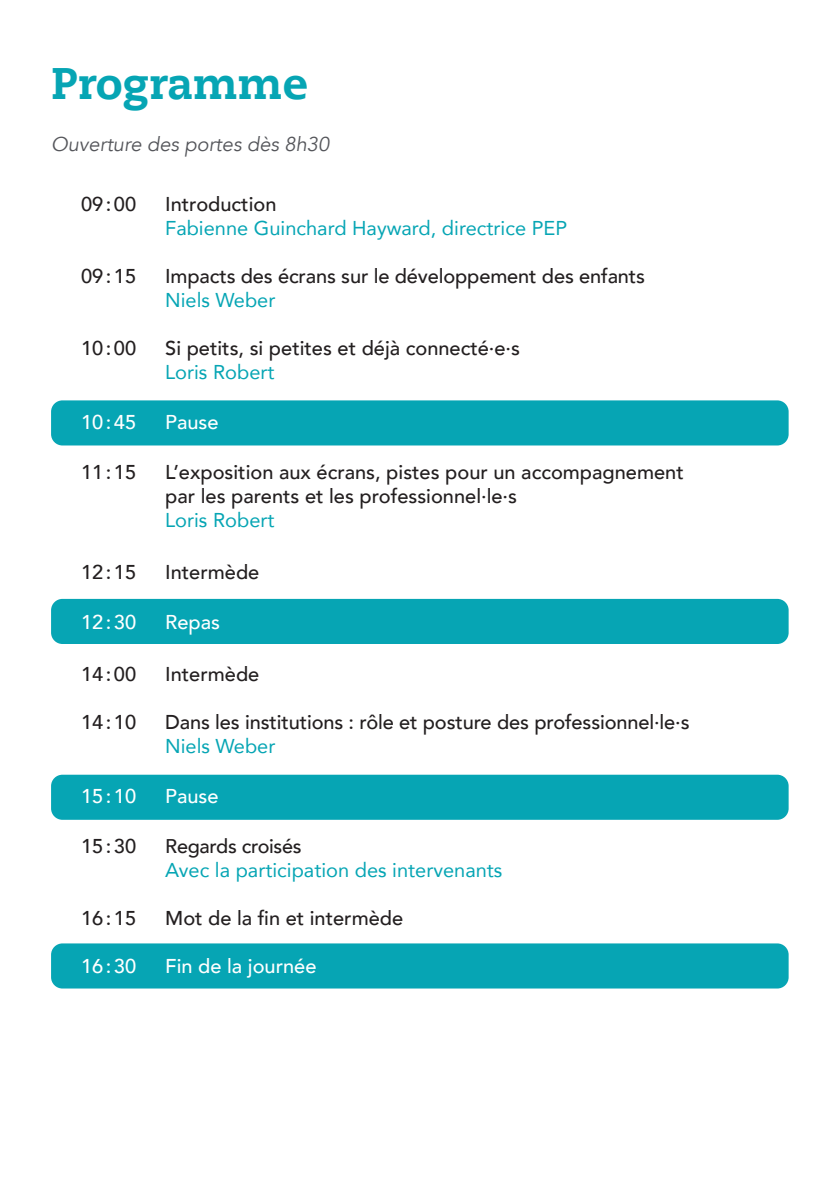
<style>
.page{position:relative;width:840px;height:1191px;background:#fff}
.page>*{position:absolute;margin:0;border:0;box-sizing:border-box;transform-origin:0 0}
.t1{font:800 44px "Caecilia LT Pro 85";color:#06a5b4}
.t2{font:500 20px/24px "Avenir";color:#231f20}
.t3{font:20px "Avenir";color:#06a5b4}
.t4{font:500 20px "Avenir";color:#fff}
.t5{font:italic 20px "Avenir";color:#54555a}
.t6{font:500 19.8px "Avenir";letter-spacing:-.015em;color:#231f20}
</style>
<div class="page">
<div style="left:51px;top:400px;width:737px;height:45px;background:#06a5b4;border-radius:11px"></div>
<div style="left:51px;top:599px;width:737px;height:45px;background:#06a5b4;border-radius:11px"></div>
<div style="left:51px;top:774px;width:737px;height:45px;background:#06a5b4;border-radius:11px"></div>
<div style="left:51px;top:943px;width:737px;height:45px;background:#06a5b4;border-radius:11px"></div>
<p class="t1" style="left:51px;top:53px;width:258px">Programme</p>
<p class="t5" style="left:51px;top:132px;width:279px">Ouverture des portes dès 8h30</p>
<p class="t2" style="left:81px;top:191px;width:57px">09:00</p>
<p class="t2" style="left:165px;top:191px;width:113px">Introduction</p>
<p class="t3" style="left:165px;top:212px;width:403px">Fabienne Guinchard Hayward, directrice PEP</p>
<p class="t2" style="left:81px;top:263px;width:57px">09:15</p>
<p class="t2" style="left:165px;top:263px;width:481px">Impacts des écrans sur le développement des enfants</p>
<p class="t3" style="left:165px;top:284px;width:112px">Niels Weber</p>
<p class="t2" style="left:81px;top:335px;width:57px">10:00</p>
<p class="t2" style="left:165px;top:335px;width:356px">Si petits, si petites et déjà connecté·e·s</p>
<p class="t3" style="left:165px;top:356px;width:111px">Loris Robert</p>
<p class="t4" style="left:81px;top:405px;width:57px">10:45</p>
<p class="t4" style="left:165px;top:405px;width:55px">Pause</p>
<p class="t2" style="left:81px;top:459px;width:57px">11:15</p>
<p class="t2" style="left:165px;top:459px;width:520px">L’exposition aux écrans, pistes pour un accompagnement par les parents et les professionnel·le·s</p>
<p class="t3" style="left:165px;top:504px;width:111px">Loris Robert</p>
<p class="t2" style="left:81px;top:559px;width:57px">12:15</p>
<p class="t2" style="left:165px;top:559px;width:96px">Intermède</p>
<p class="t4" style="left:81px;top:605px;width:57px">12:30</p>
<p class="t4" style="left:165px;top:605px;width:56px">Repas</p>
<p class="t2" style="left:81px;top:661px;width:57px">14:00</p>
<p class="t2" style="left:165px;top:661px;width:96px">Intermède</p>
<p class="t2" style="left:81px;top:709px;width:57px">14:10</p>
<p class="t2" style="left:165px;top:709px;width:525px">Dans les institutions : rôle et posture des professionnel·le·s</p>
<p class="t3" style="left:165px;top:730px;width:112px">Niels Weber</p>
<p class="t4" style="left:81px;top:779px;width:57px">15:10</p>
<p class="t4" style="left:165px;top:779px;width:55px">Pause</p>
<p class="t2" style="left:81px;top:833px;width:57px">15:30</p>
<p class="t6" style="left:165px;top:829px;width:138px">Regards croisés</p>
<p class="t3" style="left:165px;top:854px;width:338px">Avec la participation des intervenants</p>
<p class="t2" style="left:81px;top:905px;width:57px">16:15</p>
<p class="t2" style="left:165px;top:905px;width:239px">Mot de la fin et intermède</p>
<p class="t4" style="left:81px;top:949px;width:57px">16:30</p>
<p class="t4" style="left:165px;top:949px;width:153px">Fin de la journée</p>
</div>
